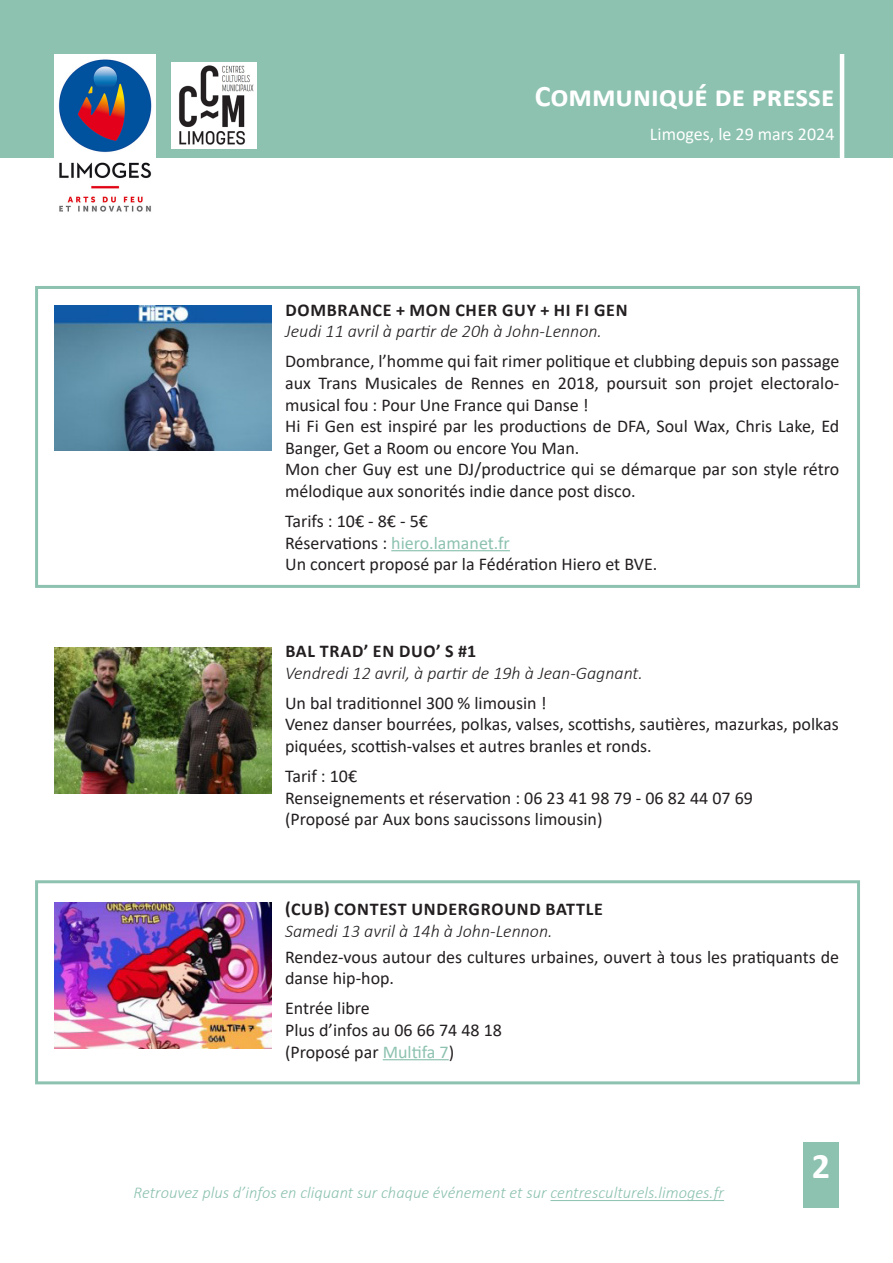
<style>
.page{position:relative;width:893px;height:1263px;background:#fff}
.page>*{position:absolute;margin:0;border:0;box-sizing:border-box;transform-origin:0 0}
.t1{font:700 36px "Calibri";color:#fff}
.t2{font:700 30px "Calibri";color:#fff}
.t3{font:18px/21.6px "Calibri";color:#231f20}
.t4{font:italic 300 18px "Calibri";color:#231f20}
.t5{font:700 18px "Calibri";letter-spacing:.04em;color:#231f20}
.t6{font:18px "Calibri";color:#8dc2b0}
.t7{font:18px "Calibri";color:#fff}
.t8{font:italic 300 16.5px "Calibri";color:#8dc2b0}
.s1{color:#231f20}
.s2{color:#8dc2b0}
</style>
<div class="page">
<div style="left:35px;top:880px;width:825px;height:204px;border:3px solid #8dc2b0"></div>
<img style="left:54px;top:903px;width:218px;height:146px">
<div style="left:803px;top:1142px;width:36px;height:66px;background:#8dc2b0"></div>
<hr style="left:383px;top:1059px;width:66px;height:1px;background:#8dc2b0">
<img style="left:54px;top:647px;width:218px;height:146px">
<hr style="left:550px;top:1200px;width:174px;height:1px;background:#8dc2b0">
<div style="left:0;top:0;width:893px;height:157px;background:#8dc2b0"></div>
<hr style="left:840px;top:54px;width:4px;height:112px;background:#fff">
<img style="left:54px;top:54px;width:102px;height:158px">
<img style="left:171px;top:63px;width:86px;height:85px">
<div style="left:35px;top:286px;width:825px;height:302px;border:3px solid #8dc2b0"></div>
<hr style="left:391px;top:550px;width:119px;height:1px;background:#8dc2b0">
<img style="left:54px;top:306px;width:218px;height:145px">
<p class="t2" style="left:535px;top:75px;width:301px">Communiqué de presse</p>
<p class="t7" style="left:650px;top:122px;width:186px">Limoges, le 29 mars 2024</p>
<p class="t5" style="left:285px;top:297px;width:344px">DOMBRANCE + MON CHER GUY + HI FI GEN</p>
<p class="t4" style="left:285px;top:320px;width:318px">Jeudi 11 avril à partir de 20h à John-Lennon.</p>
<p class="t3" style="left:285px;top:350px;width:556px;text-align:justify">Dombrance, l’homme qui fait rimer politique et clubbing depuis son passage aux Trans Musicales de Rennes en 2018, poursuit son projet electoralo&shy;musical fou : Pour Une France qui Danse !</p>
<p class="t3" style="left:285px;top:415px;width:556px">Hi Fi Gen est inspiré par les productions de DFA, Soul Wax, Chris Lake, Ed<br>Banger, Get a Room ou encore You Man.</p>
<p class="t3" style="left:285px;top:458px;width:556px">Mon cher Guy est une DJ/productrice qui se démarque par son style rétro mélodique aux sonorités indie dance post disco.</p>
<p class="t3" style="left:285px;top:510px;width:144px">Tarifs : 10€ - 8€ - 5€</p>
<p class="t6" style="left:285px;top:530px;width:226px"><span class="s1">Réservations :</span> hiero.lamanet.fr</p>
<p class="t3" style="left:285px;top:553px;width:374px">Un concert proposé par la Fédération Hiero et BVE.</p>
<p class="t5" style="left:285px;top:638px;width:192px">BAL TRAD’ EN DUO’ S #1</p>
<p class="t4" style="left:285px;top:662px;width:359px">Vendredi 12 avril, à partir de 19h à Jean-Gagnant.</p>
<p class="t3" style="left:285px;top:692px;width:263px">Un bal traditionnel 300 % limousin !</p>
<p class="t3" style="left:285px;top:713px;width:555px">Venez danser bourrées, polkas, valses, scottishs, sautières, mazurkas, polkas piquées, scottish-valses et autres branles et ronds.</p>
<p class="t3" style="left:285px;top:765px;width:74px">Tarif : 10€</p>
<p class="t3" style="left:285px;top:786px;width:469px">Renseignements et réservation : 06 23 41 98 79 - 06 82 44 07 69</p>
<p class="t3" style="left:285px;top:808px;width:319px">(Proposé par Aux bons saucissons limousin)</p>
<p class="t5" style="left:285px;top:896px;width:319px">(CUB) CONTEST UNDERGROUND BATTLE</p>
<p class="t4" style="left:285px;top:920px;width:269px">Samedi 13 avril à 14h à John-Lennon.</p>
<p class="t3" style="left:285px;top:945px;width:556px">Rendez-vous autour des cultures urbaines, ouvert à tous les pratiquants de danse hip-hop.</p>
<p class="t3" style="left:285px;top:997px;width:86px">Entrée libre</p>
<p class="t3" style="left:285px;top:1019px;width:218px">Plus d’infos au 06 66 74 48 18</p>
<p class="t3" style="left:285px;top:1040px;width:171px">(Proposé par <span class="s2">Multifa 7</span>)</p>
<p class="t8" style="left:134px;top:1183px;width:592px">Retrouvez plus d’infos en cliquant sur chaque événement et sur centresculturels.limoges.fr</p>
<p class="t1" style="left:812px;top:1140px;width:20px">2</p>
</div>
